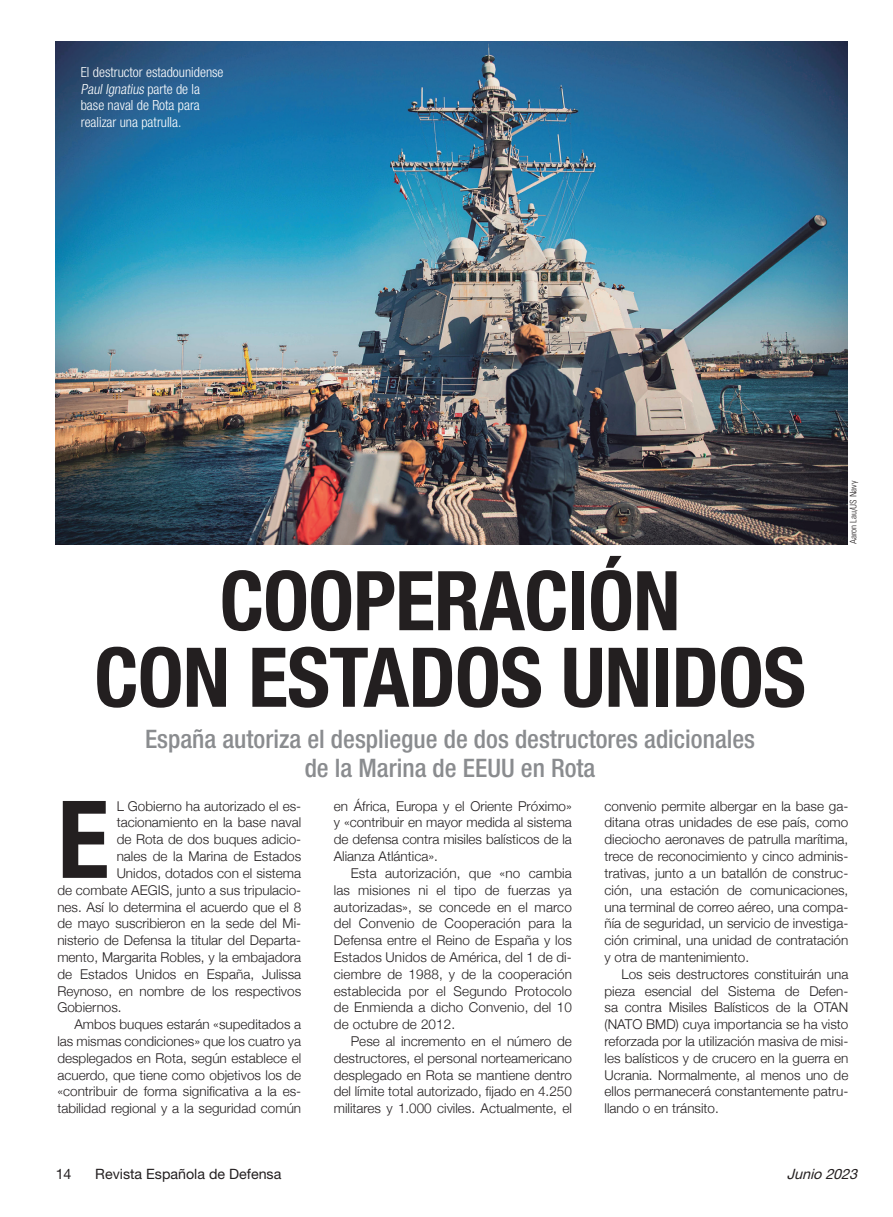
<style>
.page{position:relative;width:893px;height:1217px;background:#fff}
.page>*{position:absolute;margin:0;border:0;box-sizing:border-box;transform-origin:0 0}
.Coro-Texto{font:700 condensed 107.55px "Helvetica Neue";color:#231f20}
.Título_B{font:700 condensed 82.5px/76.5px "Helvetica Neue";letter-spacing:-.01em;color:#231f20;text-align:center}
.Título_B-2{font:500 condensed 25.5px/28.5px "Helvetica Neue";color:#8a8c8f;text-align:center}
.t1{font:14.25px "Helvetica Neue";color:#231f20}
.t2{font:italic 14.25px "Helvetica Neue";color:#231f20}
.Título_B-3{font:300 condensed 13.95px/16.5px "Helvetica Neue";color:#fff}
.Coro-Texto-2{font:300 13.5px/16.8px "Helvetica Neue";color:#231f20;text-align:justify}
.Crédito_foto{font:300 condensed 9px "Univers";letter-spacing:-.005em;color:#231f20}
.s1{font-style:italic}
</style>
<div class="page">
<img style="left:56px;top:42px;width:792px;height:502px">
<p class="Título_B-3" style="left:81px;top:64px;width:144px">El destructor estadounidense<br><span class="s1">Paul Ignatius</span> p a rt e d e l a base naval de Rota para realizar una patrulla.</p>
<p class="Crédito_foto" style="left:848px;top:544px;width:65px;rotate:-90deg">Aaron Lau/US Navy</p>
<p class="Título_B" style="left:94px;top:556px;width:713px">COOPERACIÓN<br>CON ESTADOS UNIDOS</p>
<p class="Título_B-2" style="left:145px;top:724px;width:612px">España autoriza el despliegue de dos destructores adicionales de la Marina de EEUU en Rota</p>
<p class="Coro-Texto-2" style="left:334px;top:796px;width:240px">en África, Europa y el Oriente Próximo» y «contribuir en mayor medida al sistema de defensa contra misiles balísticos de la Alianza Atlántica».</p>
<p class="Coro-Texto-2" style="left:334px;top:863px;width:240px;text-indent:17px">Esta autorización, que «no cambia las misiones ni el tipo de fuerzas ya autorizadas», se concede en el marco del Convenio de Cooperación para la Defensa entre el Reino de España y los Estados Unidos de América, del 1 de di&shy;ciembre de 1988, y de la cooperación establecida por el Segundo Protocolo de Enmienda a dicho Convenio, del 10 de octubre de 2012.</p>
<p class="Coro-Texto-2" style="left:334px;top:1031px;width:240px;text-indent:17px">Pese al incremento en el número de destructores, el personal norteamericano desplegado en Rota se mantiene dentro del límite total autorizado, fijado en 4.250 militares y 1.000 civiles. Actualmente, el</p>
<p class="Coro-Texto" style="left:57px;top:774px;width:53px">E</p>
<p class="Coro-Texto-2" style="left:117px;top:796px;width:186px">L Gobierno ha autorizado el es-</p>
<p class="Coro-Texto-2" style="left:604px;top:796px;width:245px">convenio permite albergar en la base ga&shy;ditana otras unidades de ese país, como dieciocho aeronaves de patrulla marítima, trece de reconocimiento y cinco adminis&shy;trativas, junto a un batallón de construc&shy;ción, una estación de comunicaciones, una terminal de correo aéreo, una compa&shy;ñía de seguridad, un servicio de investiga&shy;ción criminal, una unidad de contratación y otra de mantenimiento.</p>
<p class="Coro-Texto-2" style="left:604px;top:964px;width:245px;text-indent:17px">Los seis destructores constituirán una pieza esencial del Sistema de Defen&shy;sa contra Misiles Balísticos de la OTAN (NATO BMD) cuya importancia se ha visto reforzada por la utilización masiva de misi&shy;les balísticos y de crucero en la guerra en Ucrania. Normalmente, al menos uno de ellos permanecerá constantemente patru&shy;llando o en tránsito.</p>
<p class="Coro-Texto-2" style="left:117px;top:813px;width:186px">tacionamiento en la base naval</p>
<p class="Coro-Texto-2" style="left:117px;top:829px;width:186px">de Rota de dos buques adicio-</p>
<p class="Coro-Texto-2" style="left:117px;top:846px;width:186px">nales de la Marina de Estados</p>
<p class="Coro-Texto-2" style="left:117px;top:863px;width:186px">Unidos, dotados con el sistema</p>
<p class="Coro-Texto-2" style="left:57px;top:880px;width:245px">de combate AEGIS, junto a sus tripulacio-</p>
<p class="Coro-Texto-2" style="left:57px;top:897px;width:245px">nes. Así lo determina el acuerdo que el 8</p>
<p class="Coro-Texto-2" style="left:57px;top:913px;width:245px">de mayo suscribieron en la sede del Mi-</p>
<p class="Coro-Texto-2" style="left:57px;top:930px;width:245px">nisterio de Defensa la titular del Departa-</p>
<p class="Coro-Texto-2" style="left:57px;top:947px;width:245px">mento, Margarita Robles, y la embajadora</p>
<p class="Coro-Texto-2" style="left:57px;top:964px;width:245px">de Estados Unidos en España, Julissa</p>
<p class="Coro-Texto-2" style="left:57px;top:981px;width:245px">Reynoso, en nombre de los respectivos</p>
<p class="Coro-Texto-2" style="left:57px;top:997px;width:66px">Gobiernos.</p>
<p class="Coro-Texto-2" style="left:57px;top:1014px;width:245px;text-indent:17px">Ambos buques estarán «supeditados a las mismas condiciones» que los cuatro ya desplegados en Rota, según establece el acuerdo, que tiene como objetivos los de «contribuir de forma significativa a la es&shy;tabilidad regional y a la seguridad común</p>
<p class="t1" style="left:56px;top:1164px;width:17px">14</p>
<p class="t1" style="left:95px;top:1164px;width:188px">Revista Española de Defensa</p>
<p class="t2" style="left:787px;top:1164px;width:76px">Junio 2023</p>
</div>
